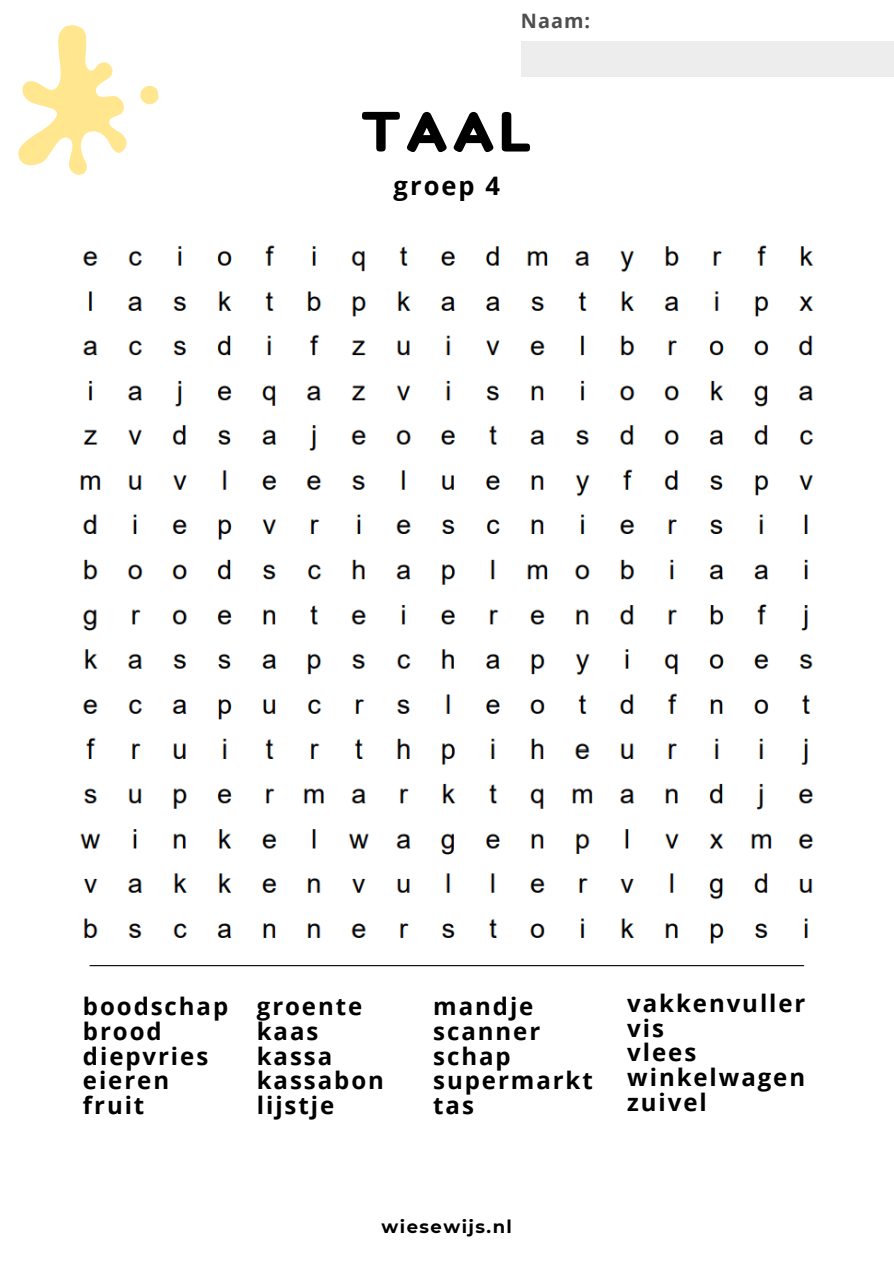
<style>
.page{position:relative;width:894px;height:1264px;background:#fff}
.page>*{position:absolute;margin:0;border:0;box-sizing:border-box;transform-origin:0 0}
.t1{font:54px "Fredoka One";color:#000}
.t2{font:700 25.5px "Open Sans";letter-spacing:.08em;color:#000}
.t3{font:700 24px/24.8px "Open Sans";letter-spacing:.08em;color:#000}
.t4{font:700 19.8px "Open Sans";color:#4e4e4e}
.t5{font:700 18px "Montserrat";letter-spacing:.08em;color:#000}
</style>
<div class="page">
<div style="left:521px;top:42px;width:372px;height:35px;background:#ededed"></div>
<svg style="left:18px;top:25px;width:141px;height:150px"></svg>
<hr style="left:90px;top:965px;width:713px;height:1px;background:#000">
<img style="left:80px;top:245px;width:734px;height:699px">
<h2 class="t4" style="left:521px;top:7px;width:71px">Naam:</h2>
<p class="t1" style="left:361px;top:99px;width:171px">TAAL</p>
<p class="t2" style="left:393px;top:168px;width:108px">groep 4</p>
<p class="t3" style="left:83px;top:993px;width:147px">boodschap brood diepvries eieren fruit</p>
<h2 class="t3" style="left:257px;top:993px;width:128px">groente kaas kassa kassabon lijstje</h2>
<h2 class="t3" style="left:433px;top:993px;width:161px">mandje scanner schap supermarkt tas</h2>
<h2 class="t3" style="left:627px;top:990px;width:180px">vakkenvuller vis<br>vlees winkelwagen zuivel</h2>
<h1 class="t5" style="left:381px;top:1215px;width:132px">wiesewijs.nl</h1>
</div>
